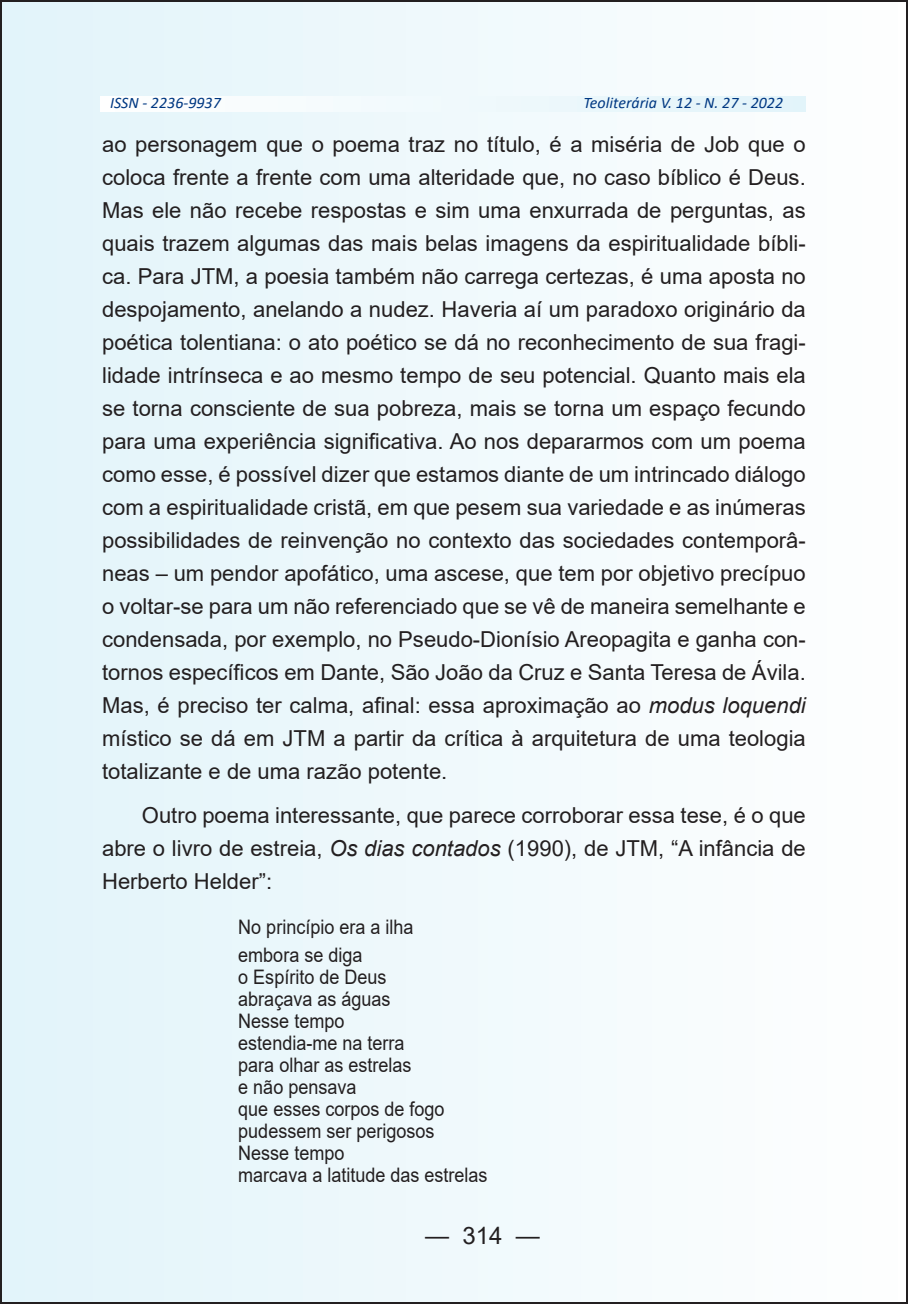
<style>
.page{position:relative;width:908px;height:1304px;background:#fff}
.page>*{position:absolute;margin:0;border:0;box-sizing:border-box;transform-origin:0 0}
.t1{font:24px "Arial";color:#231f20}
.t2{font:22px/33px "Arial";color:#231f20;text-align:justify}
.t3{font:20px/22px "Arial";color:#231f20;scale:.9 1}
.t4{font:italic 16px "Calibri";color:#003882}
.s1{font-style:italic}
</style>
<div class="page">
<div style="left:1px;top:1px;width:905px;height:1302px;background:linear-gradient(to right,#e2f4fa,#fefefe)"></div>
<svg style="left:100px;top:96px;width:705px;height:15px"></svg>
<p class="t4" style="left:110px;top:92px;width:112px">ISSN - 2236-9937</p>
<p class="t4" style="left:583px;top:92px;width:201px">Teoliterária V. 12 - N. 27 - 2022</p>
<p class="t2" style="left:102px;top:128px;width:705px">ao personagem que o poema traz no título, é a miséria de Job que o coloca frente a frente com uma alteridade que, no caso bíblico é Deus.<br>Mas ele não recebe respostas e sim uma enxurrada de perguntas, as quais trazem algumas das mais belas imagens da espiritualidade bíbli&shy;ca. Para JTM, a poesia também não carrega certezas, é uma aposta no despojamento, anelando a nudez. Haveria aí um paradoxo originário da poética tolentiana: o ato poético se dá no reconhecimento de sua fragi&shy;lidade intrínseca e ao mesmo tempo de seu potencial. Quanto mais ela se torna consciente de sua pobreza, mais se torna um espaço fecundo para uma experiência significativa. Ao nos depararmos com um poema como esse, é possível dizer que estamos diante de um intrincado diálogo com a espiritualidade cristã, em que pesem sua variedade e as inúmeras possibilidades de reinvenção no contexto das sociedades contemporâ&shy;neas – um pendor apofático, uma ascese, que tem por objetivo precípuo o voltar-se para um não referenciado que se vê de maneira semelhante e condensada, por exemplo, no Pseudo-Dionísio Areopagita e ganha con&shy;tornos específicos em Dante, São João da Cruz e Santa Teresa de Ávila.<br>Mas, é preciso ter calma, afinal: essa aproximação ao <span class="s1">modus loquendi </span>místico se dá em JTM a partir da crítica à arquitetura de uma teologia totalizante e de uma razão potente.</p>
<p class="t2" style="left:102px;top:799px;width:704px;text-indent:40px">Outro poema interessante, que parece corroborar essa tese, é o que abre o livro de estreia, <span class="s1">Os dias contados</span> (1990), de JTM, “A infância de Herberto Helder”:</p>
<p class="t3" style="left:238px;top:913px;width:196px;line-height:27.6px">No princípio era a ilha embora se diga</p>
<p class="t3" style="left:238px;top:966px;width:278px">o Espírito de Deus<br>abraçava as águas<br>Nesse tempo<br>estendia-me na terra<br>para olhar as estrelas<br>e não pensava<br>que esses corpos de fogo pudessem ser perigosos<br>Nesse tempo<br>marcava a latitude das estrelas</p>
<p class="t1" style="left:425px;top:1218px;width:116px">— 314 —</p>
</div>
